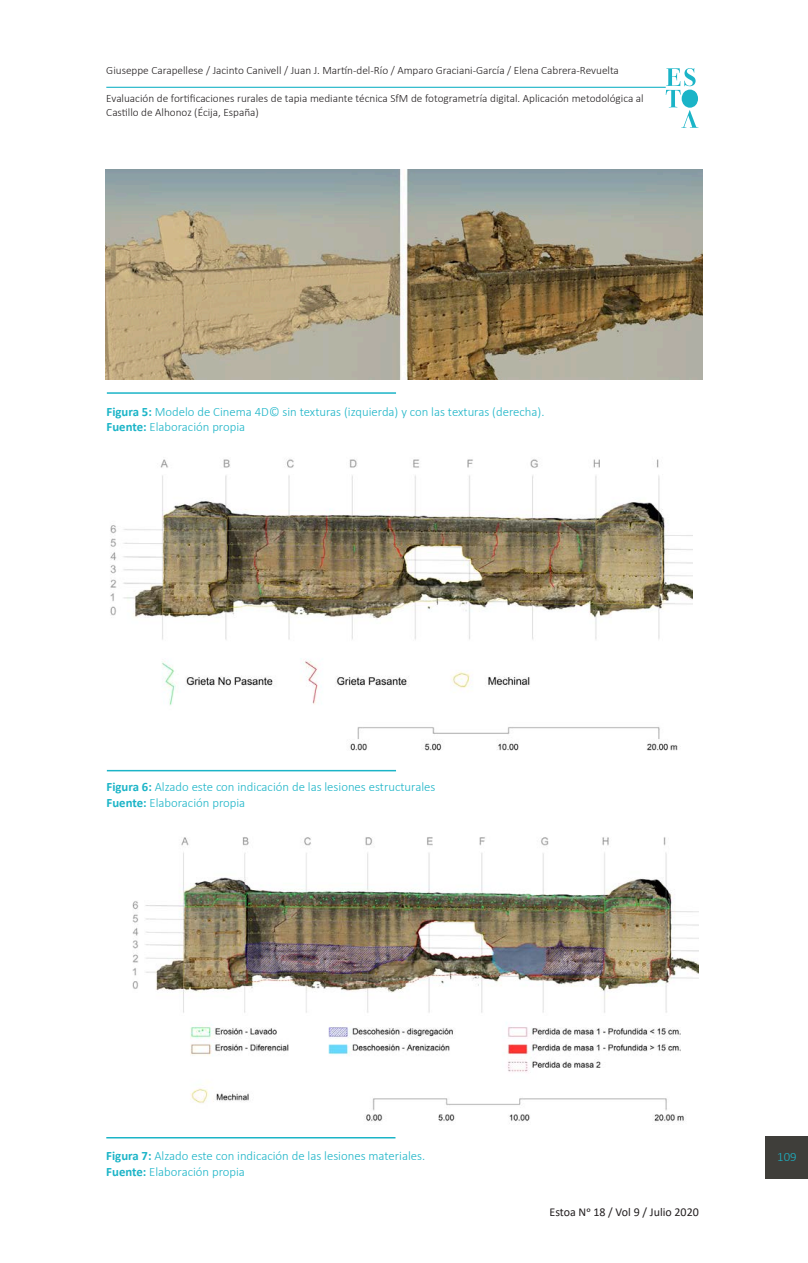
<style>
.page{position:relative;width:808px;height:1263px;background:#fff}
.page>*{position:absolute;margin:0;border:0;box-sizing:border-box;transform-origin:0 0}
.parrafo{font:300 12.75px "Calibri";color:#1bb4c7}
.t1{font:12px "Calibri";color:#231f20}
.parrafo-2{font:300 11.25px/13.5px "Calibri";color:#231f20}
.s1{font-weight:700}
</style>
<div class="page">
<svg style="left:666px;top:68px;width:32px;height:60px"></svg>
<hr style="left:106px;top:87px;width:560px;height:1px;background:#1bb4c7">
<div style="left:765px;top:1137px;width:43px;height:42px;background:#3f3e3a"></div>
<hr style="left:107px;top:392px;width:289px;height:2px;background:#1bb4c7">
<img style="left:106px;top:169px;width:596px;height:210px">
<img style="left:110px;top:459px;width:583px;height:292px">
<hr style="left:107px;top:770px;width:289px;height:1px;background:#1bb4c7">
<img style="left:132px;top:837px;width:566px;height:285px">
<hr style="left:106px;top:1137px;width:289px;height:1px;background:#1bb4c7">
<p class="parrafo-2" style="left:106px;top:63px;width:514px">Giuseppe Carapellese / Jacinto Canivell / Juan J. Martín-del-Río / Amparo Graciani-García / Elena Cabrera-Revuelta</p>
<p class="parrafo-2" style="left:106px;top:92px;width:539px">Evaluación de fortificaciones rurales de tapia mediante técnica SfM de fotogrametría digital. Aplicación metodológica al<br>Castillo de Alhonoz (Écija, España)</p>
<p class="parrafo" style="left:107px;top:403px;width:439px"><span class="s1">Figura 5:</span> Modelo de Cinema 4D© sin texturas (izquierda) y con las texturas (derecha).</p>
<p class="parrafo" style="left:107px;top:419px;width:140px"><span class="s1">Fuente:</span> Elaboración propia</p>
<p class="parrafo" style="left:107px;top:779px;width:330px"><span class="s1">Figura 6:</span> Alzado este con indicación de las lesiones estructurales</p>
<p class="parrafo" style="left:107px;top:794px;width:140px"><span class="s1">Fuente:</span> Elaboración propia</p>
<p class="parrafo" style="left:106px;top:1148px;width:320px"><span class="s1">Figura 7:</span> Alzado este con indicación de las lesiones materiales.</p>
<p class="parrafo" style="left:106px;top:1163px;width:140px"><span class="s1">Fuente:</span> Elaboración propia</p>
<p class="t1" style="left:549px;top:1203px;width:151px">Estoa No 18 / Vol 9 / Julio 2020</p>
<p class="parrafo" style="left:777px;top:1148px;width:21px">109</p>
</div>
